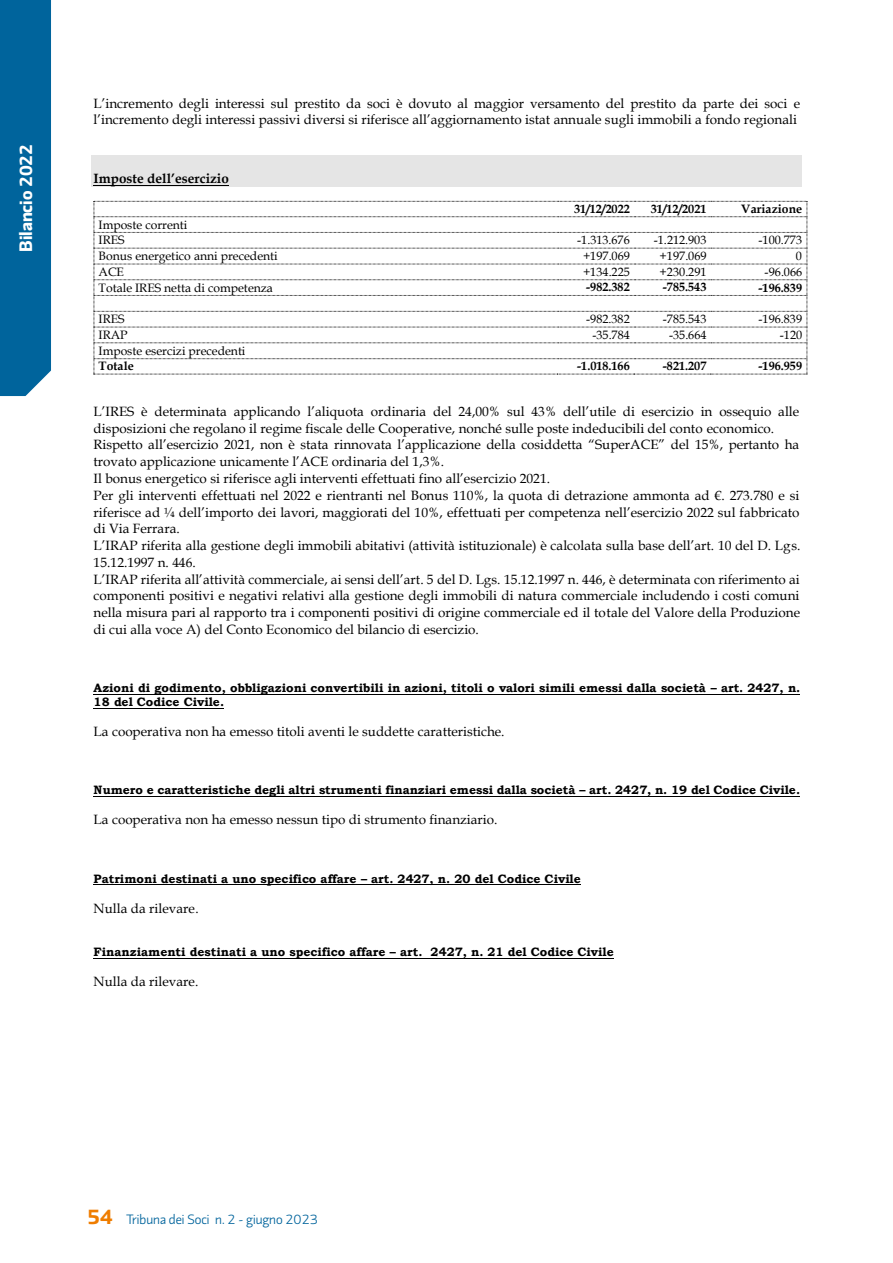
<style>
.page{position:relative;width:893px;height:1263px;background:#fff}
.page>*{position:absolute;margin:0;border:0;box-sizing:border-box;transform-origin:0 0}
.t1{font:700 18px "Divenire";color:#fff}
.t2{font:13.5px/16.8px "Book Antiqua";color:#000}
.t3{font:300 13.5px "Divenire";color:#00649c}
.t4{font:700 13.5px "Book Antiqua";color:#000}
.t5{font:700 12.15px/14.2px "Bookman Old Style";color:#000}
.t6{font:12.15px/15.8px "Book Antiqua";color:#000}
.t7{font:700 12.15px "Book Antiqua";color:#000}
.s1{font-family:"Bookman Old Style";font-size:12.15px}
.s2{font-weight:700;font-size:21px;color:#ef7d00}
</style>
<div class="page">
<div style="left:0;top:0;width:51px;height:396px;background:#00649c"></div>
<div style="left:92px;top:156px;width:710px;height:15px;background:#e5e5e5"></div>
<div style="left:92px;top:171px;width:710px;height:16px;background:#e5e5e5"></div>
<hr style="left:94px;top:185px;width:135px;height:1px;background:#000">
<svg style="left:94px;top:201px;width:714px;height:174px"></svg>
<hr style="left:94px;top:694px;width:706px;height:1px;background:#000">
<hr style="left:94px;top:708px;width:130px;height:1px;background:#000">
<hr style="left:94px;top:796px;width:706px;height:1px;background:#000">
<hr style="left:94px;top:884px;width:487px;height:1px;background:#000">
<hr style="left:94px;top:958px;width:520px;height:1px;background:#000">
<h1 class="t1" style="left:12px;top:252px;width:109px;rotate:-90deg">Bilancio 2022</h1>
<p class="t2" style="left:94px;top:94px;width:708px">L’incremento degli interessi sul prestito da soci è dovuto al maggior versamento del prestito da parte dei soci e l’incremento degli interessi passivi diversi si riferisce all’aggiornamento istat annuale sugli immobili a fondo regionali</p>
<p class="t4" style="left:94px;top:170px;width:137px">Imposte dell’esercizio</p>
<p class="t6" style="left:99px;top:216px;width:90px">Imposte correnti<br>IRES</p>
<p class="t7" style="left:574px;top:201px;width:57px">31/12/2022</p>
<p class="t7" style="left:651px;top:201px;width:57px">31/12/2021</p>
<p class="t7" style="left:741px;top:201px;width:62px">Variazione</p>
<p class="t6" style="left:577px;top:232px;width:54px">-1.313.676</p>
<p class="t6" style="left:654px;top:232px;width:54px">-1.212.903</p>
<p class="t6" style="left:758px;top:232px;width:45px">-100.773</p>
<p class="t6" style="left:99px;top:248px;width:181px">Bonus energetico anni precedenti</p>
<p class="t6" style="left:583px;top:248px;width:48px">+197.069</p>
<p class="t6" style="left:660px;top:248px;width:48px">+197.069</p>
<p class="t6" style="left:796px;top:248px;width:8px">0</p>
<p class="t6" style="left:99px;top:264px;width:27px">ACE</p>
<p class="t6" style="left:583px;top:264px;width:48px">+134.225</p>
<p class="t6" style="left:660px;top:264px;width:48px">+230.291</p>
<p class="t6" style="left:765px;top:264px;width:39px">-96.066</p>
<p class="t6" style="left:99px;top:279px;width:176px">Totale IRES netta di competenza</p>
<p class="t7" style="left:586px;top:279px;width:45px">-982.382</p>
<p class="t7" style="left:663px;top:279px;width:45px">-785.543</p>
<p class="t7" style="left:758px;top:279px;width:45px">-196.839</p>
<p class="t6" style="left:99px;top:311px;width:27px">IRES</p>
<p class="t6" style="left:586px;top:311px;width:45px">-982.382</p>
<p class="t6" style="left:663px;top:311px;width:45px">-785.543</p>
<p class="t6" style="left:758px;top:311px;width:45px">-196.839</p>
<p class="t6" style="left:99px;top:327px;width:30px">IRAP</p>
<p class="t6" style="left:592px;top:327px;width:39px">-35.784</p>
<p class="t6" style="left:669px;top:327px;width:39px">-35.664</p>
<p class="t6" style="left:780px;top:327px;width:24px">-120</p>
<p class="t6" style="left:99px;top:343px;width:148px">Imposte esercizi precedenti</p>
<p class="t7" style="left:99px;top:358px;width:37px">Totale</p>
<p class="t7" style="left:577px;top:358px;width:54px">-1.018.166</p>
<p class="t7" style="left:663px;top:358px;width:45px">-821.207</p>
<p class="t7" style="left:758px;top:358px;width:45px">-196.959</p>
<p class="t2" style="left:94px;top:402px;width:708px">L’IRES è determinata applicando l’aliquota ordinaria del 24,00% sul 43% dell’utile di esercizio in ossequio alle disposizioni che regolano il regime fiscale delle Cooperative, nonché sulle poste indeducibili del conto economico.<br>Rispetto all’esercizio 2021, non è stata rinnovata l’applicazione della cosiddetta “SuperACE” del 15%, pertanto ha trovato applicazione unicamente l’ACE ordinaria del 1,3%.<br>Il bonus energetico si riferisce agli interventi effettuati fino all’esercizio 2021.<br>Per gli interventi effettuati nel 2022 e rientranti nel Bonus 110%, la quota di detrazione ammonta ad €. 273.780 e si riferisce ad ¼ dell’importo dei lavori, maggiorati del 10%, effettuati per competenza nell’esercizio 2022 sul fabbricato di Via Ferrara.<br>L’IRAP riferita alla gestione degli immobili abitativi (attività istituzionale) è calcolata sulla base dell’art. 10 del D. Lgs.<br>15.12.1997 n. 446.<br>L’IRAP riferita all’attività commerciale, ai sensi dell’art. 5 del D. Lgs. 15.12.1997 n. 446, è determinata con riferimento ai componenti positivi e negativi relativi alla gestione degli immobili di natura commerciale includendo i costi comuni nella misura pari al rapporto tra i componenti positivi di origine commerciale ed il totale del Valore della Produzione di cui alla voce A) del Conto Economico del bilancio di esercizio.</p>
<p class="t5" style="left:94px;top:681px;width:708px">Azioni di godimento, obbligazioni convertibili in azioni, titoli o valori simili emessi dalla società – art. 2427, n.<br>18 del Codice Civile.</p>
<p class="t2" style="left:94px;top:723px;width:412px">La cooperativa non ha emesso titoli aventi le suddette caratteristiche.</p>
<p class="t5" style="left:94px;top:783px;width:708px">Numero e caratteristiche degli altri strumenti finanziari emessi dalla società – art. 2427, n. 19 del Codice Civile.</p>
<p class="t2" style="left:94px;top:811px;width:405px">La cooperativa non ha emesso nessun tipo di strumento finanziario.</p>
<p class="t5" style="left:94px;top:871px;width:489px">Patrimoni destinati a uno specifico affare – art. 2427, n. 20 del Codice Civile</p>
<p class="t2" style="left:94px;top:899px;width:107px">Nulla da rilevare<span class="s1">.</span></p>
<p class="t5" style="left:94px;top:945px;width:522px">Finanziamenti destinati a uno specifico affare – art. 2427, n. 21 del Codice Civile</p>
<p class="t2" style="left:94px;top:973px;width:106px">Nulla da rilevare.</p>
<p class="t3" style="left:88px;top:1209px;width:232px"><span class="s2">54</span> Tribuna dei Soci n. 2 - giugno 2023</p>
</div>
